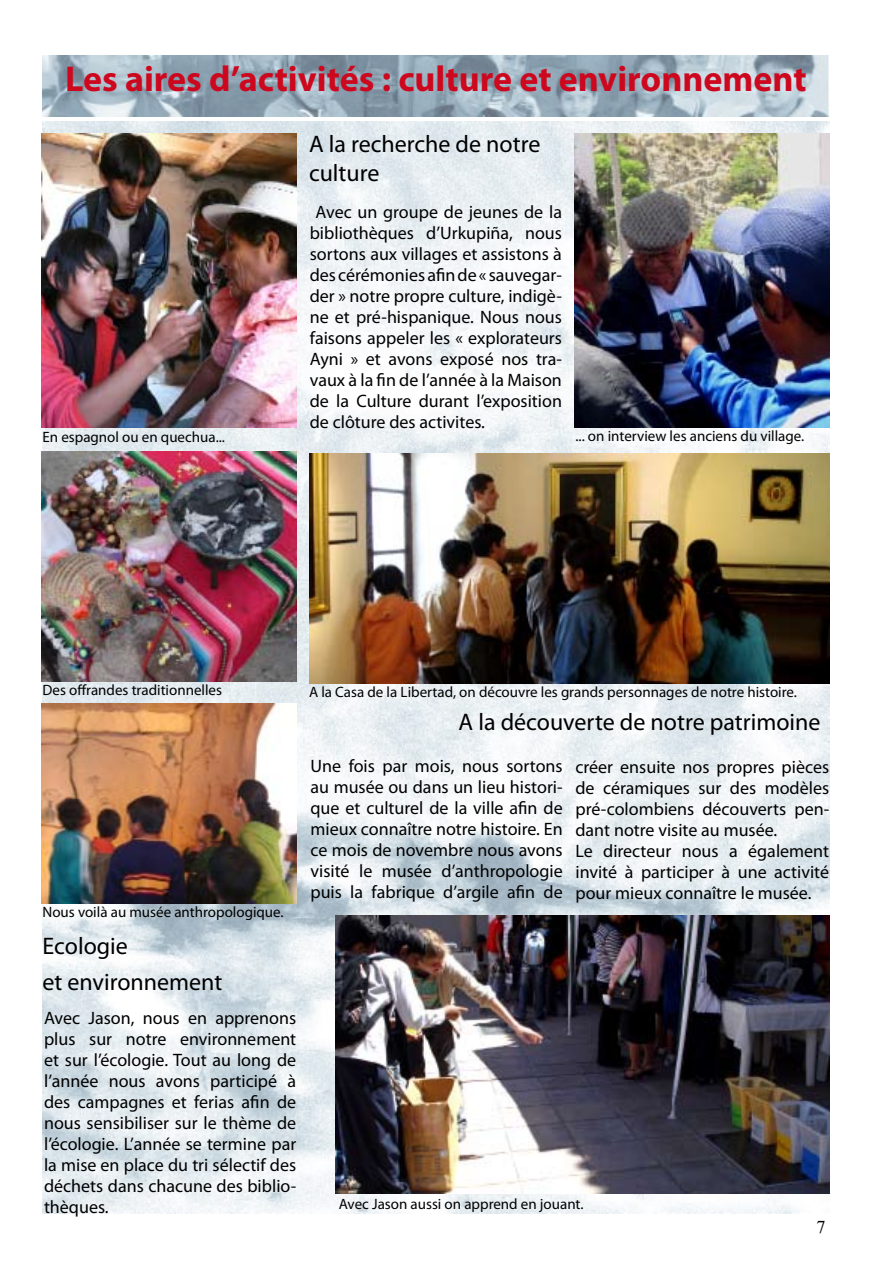
<style>
.page{position:relative;width:893px;height:1263px;background:#fff}
.page>*{position:absolute;margin:0;border:0;box-sizing:border-box;transform-origin:0 0}
.t1{font:700 36px "Myriad Pro";color:#cd071e}
.t2{font:24px/28.8px "Myriad Pro";color:#000}
.t3{font:18px/21px "Myriad Pro";color:#000;text-align:justify}
.t4{font:18px "Times New Roman";color:#000}
.t5{font:15px "Myriad Pro";color:#000}
</style>
<div class="page">
<img style="left:43px;top:121px;width:786px;height:1092px">
<img style="left:43px;top:55px;width:786px;height:61px">
<img style="left:41px;top:134px;width:255px;height:293px">
<img style="left:336px;top:915px;width:493px;height:279px">
<img style="left:309px;top:454px;width:520px;height:229px">
<img style="left:42px;top:452px;width:255px;height:229px">
<img style="left:574px;top:134px;width:255px;height:293px">
<img style="left:42px;top:704px;width:255px;height:200px">
<h1 class="t1" style="left:65px;top:56px;width:743px">Les aires d’activités : culture et environnement</h1>
<h2 class="t2" style="left:309px;top:129px;width:233px">A la recherche de notre culture</h2>
<p class="t3" style="left:310px;top:202px;width:254px;text-indent:6px">Avec un groupe de jeunes de la bibliothèques d’Urkupiña, nous sortons aux villages et assistons à des cérémonies afin de « sauvegar&shy;der » notre propre culture, indigè&shy;ne et pré-hispanique. Nous nous faisons appeler les « explorateurs Ayni » et avons exposé nos tra&shy;vaux à la fin de l’année à la Maison de la Culture durant l’exposition de clôture des activites.</p>
<p class="t5" style="left:43px;top:427px;width:184px">En espagnol ou en quechua...</p>
<p class="t5" style="left:575px;top:426px;width:230px">... on interview les anciens du village.</p>
<p class="t5" style="left:43px;top:680px;width:181px">Des offrandes traditionnelles</p>
<p class="t5" style="left:309px;top:683px;width:489px">A la Casa de la Libertad, on découvre les grands personnages de notre histoire.</p>
<h2 class="t2" style="left:459px;top:707px;width:363px">A la découverte de notre patrimoine</h2>
<p class="t5" style="left:43px;top:903px;width:243px">Nous voilà au musée anthropologique.</p>
<h2 class="t2" style="left:43px;top:928px;width:181px;line-height:36px">Ecologie<br>et environnement</h2>
<p class="t3" style="left:44px;top:1007px;width:254px">Avec Jason, nous en apprenons plus sur notre environnement et sur l’écologie. Tout au long de l’année nous avons participé à des campagnes et ferias afin de nous sensibiliser sur le thème de l’écologie. L’année se termine par la mise en place du tri sélectif des déchets dans chacune des biblio&shy;thèques.</p>
<p class="t3" style="left:310px;top:755px;width:254px">Une fois par mois, nous sortons au musée ou dans un lieu histori&shy;que et culturel de la ville afin de mieux connaître notre histoire. En ce mois de novembre nous avons visité le musée d’anthropologie puis la fabrique d’argile afin de</p>
<p class="t3" style="left:575px;top:756px;width:255px;text-align:left">créer ensuite nos propres pièces de céramiques sur des modèles pré-colombiens découverts pen&shy;dant notre visite au musée.<br>Le directeur nous a également invité à participer à une activité pour mieux connaître le musée.</p>
<p class="t5" style="left:339px;top:1194px;width:246px">Avec Jason aussi on apprend en jouant.</p>
<p class="t4" style="left:816px;top:1215px;width:10px">7</p>
</div>
